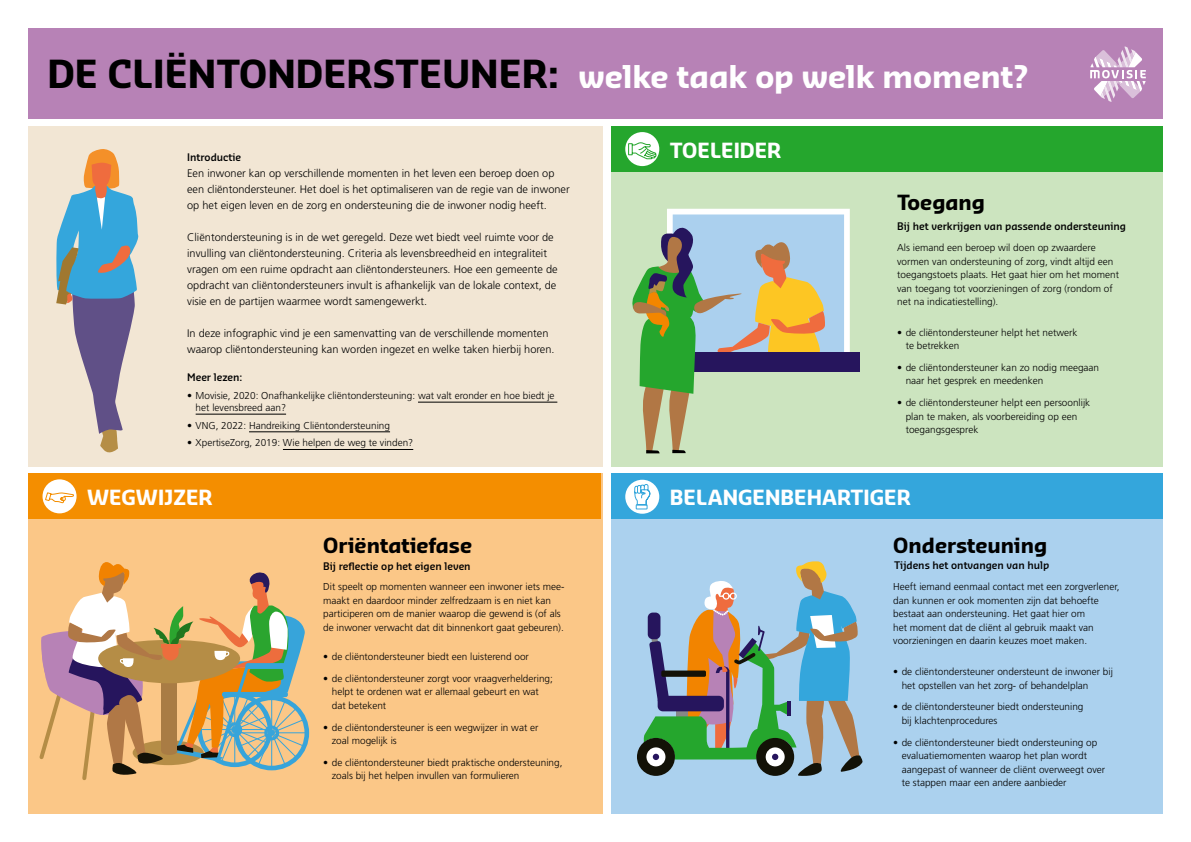
<style>
.page{position:relative;width:1191px;height:842px;background:#fff}
.page>*{position:absolute;margin:0;border:0;box-sizing:border-box;transform-origin:0 0}
.t1{font:700 30px "Sansa Pro";color:#fff}
.t2{font:700 20px "Sansa Pro";color:#fff}
.t3{font:700 20px "Sansa Pro";color:#000}
.t4{font:300 11px/16px "Frutiger LT Pro";color:#000}
.t5{font:300 10px/13.5px "Frutiger LT Pro";color:#000}
.t6{font:600 10px "Sansa Pro";color:#000}
.s1{font-size:37px;color:#000}
</style>
<div class="page">
<div style="left:28px;top:28px;width:1134px;height:91px;background:#b782b6"></div>
<div style="left:28px;top:126px;width:574px;height:340px;background:#f2e6d4"></div>
<svg style="left:56px;top:149px;width:83px;height:304px"></svg>
<div style="left:611px;top:126px;width:551px;height:340px;background:#cce4bf"></div>
<div style="left:28px;top:473px;width:574px;height:341px;background:#fbc787"></div>
<div style="left:611px;top:473px;width:551px;height:341px;background:#abd1ee"></div>
<svg style="left:39px;top:562px;width:269px;height:218px"></svg>
<div style="left:649px;top:352px;width:210px;height:19px;background:#26155d"></div>
<svg style="left:632px;top:209px;width:218px;height:244px"></svg>
<div style="left:637px;top:738px;width:38px;height:38px;background:#131207;border-radius:50%"></div>
<svg style="left:643px;top:561px;width:220px;height:215px"></svg>
<div style="left:661px;top:670px;width:45px;height:7px;background:#131207;border-radius:2px"></div>
<div style="left:611px;top:126px;width:551px;height:45px;background:#25a62d"></div>
<div style="left:625px;top:132px;width:34px;height:34px;background:#fff;border-radius:50%"></div>
<svg style="left:627px;top:142px;width:30px;height:18px"></svg>
<hr style="left:418px;top:402px;width:139px;height:1px;background:#000">
<hr style="left:196px;top:414px;width:90px;height:1px;background:#000">
<hr style="left:249px;top:432px;width:141px;height:1px;background:#000">
<hr style="left:283px;top:449px;width:130px;height:1px;background:#000">
<div style="left:611px;top:473px;width:551px;height:46px;background:#34a6dc"></div>
<div style="left:625px;top:480px;width:34px;height:34px;background:#fff;border-radius:50%"></div>
<svg style="left:634px;top:484px;width:17px;height:26px"></svg>
<div style="left:28px;top:473px;width:572px;height:46px;background:#f48e00"></div>
<div style="left:43px;top:479px;width:34px;height:34px;background:#fff;border-radius:50%"></div>
<svg style="left:44px;top:486px;width:31px;height:20px"></svg>
<svg style="left:1090px;top:47px;width:55px;height:55px"></svg>
<h1 class="t1" style="left:48px;top:57px;width:981px"><span class="s1">DE CLIËNTONDERSTEUNER:</span> welke taak op welk moment?</h1>
<p class="t6" style="left:187px;top:151px;width:56px">Introductie</p>
<p class="t4" style="left:187px;top:165px;width:384px">Een inwoner kan op verschillende momenten in het leven een beroep doen op een cliëntondersteuner. Het doel is het optimaliseren van de regie van de inwoner op het eigen leven en de zorg en ondersteuning die de inwoner nodig heeft.</p>
<p class="t4" style="left:187px;top:230px;width:372px">Cliëntondersteuning is in de wet geregeld. Deze wet biedt veel ruimte voor de invulling van cliëntondersteuning. Criteria als levensbreedheid en integraliteit vragen om een ruime opdracht aan cliëntondersteuners. Hoe een gemeente de opdracht van cliëntondersteuners invult is afhankelijk van de lokale context, de visie en de partijen waarmee wordt samengewerkt.</p>
<p class="t4" style="left:187px;top:326px;width:369px">In deze infographic vind je een samenvatting van de verschillende momenten waarop cliëntondersteuning kan worden ingezet en welke taken hierbij horen.</p>
<p class="t6" style="left:187px;top:371px;width:57px">Meer lezen:</p>
<p class="t5" style="left:196px;top:390px;width:360px;line-height:12px;text-indent:-8px">• Movisie, 2020: Onafhankelijke cliëntondersteuning: wat valt eronder en hoe biedt je het levensbreed aan?</p>
<p class="t5" style="left:187px;top:419px;width:204px">• VNG, 2022: Handreiking Cliëntondersteuning</p>
<p class="t5" style="left:187px;top:436px;width:228px">• XpertiseZorg, 2019: Wie helpen de weg te vinden?</p>
<h2 class="t2" style="left:87px;top:484px;width:127px">WEGWIJZER</h2>
<h2 class="t3" style="left:323px;top:532px;width:150px">Oriëntatiefase</h2>
<p class="t6" style="left:323px;top:559px;width:149px">Bij reflectie op het eigen leven</p>
<p class="t5" style="left:323px;top:580px;width:243px">Dit speelt op momenten wanneer een inwoner iets mee&shy;maakt en daardoor minder zelfredzaam is en niet kan participeren om de manier waarop die gewend is (of als de inwoner verwacht dat dit binnenkort gaat gebeuren).</p>
<p class="t5" style="left:323px;top:650px;width:207px">• de cliëntondersteuner biedt een luisterend oor</p>
<p class="t5" style="left:332px;top:672px;width:223px;text-indent:-8px">• de cliëntondersteuner zorgt voor vraagverheldering; helpt te ordenen wat er allemaal gebeurt en wat dat betekent</p>
<p class="t5" style="left:332px;top:720px;width:208px;text-indent:-8px">• de cliëntondersteuner is een wegwijzer in wat er zoal mogelijk is</p>
<p class="t5" style="left:332px;top:756px;width:232px;text-indent:-8px">• de cliëntondersteuner biedt praktische ondersteuning, zoals bij het helpen invullen van formulieren</p>
<h2 class="t2" style="left:670px;top:136px;width:113px">TOELEIDER</h2>
<h2 class="t3" style="left:897px;top:189px;width:89px">Toegang</h2>
<p class="t6" style="left:897px;top:219px;width:230px">Bij het verkrijgen van passende ondersteuning</p>
<p class="t5" style="left:897px;top:241px;width:223px">Als iemand een beroep wil doen op zwaardere vormen van ondersteuning of zorg, vindt altijd een toegangstoets plaats. Het gaat hier om het moment van toegang tot voorzieningen of zorg (rondom of net na indicatiestelling).</p>
<p class="t5" style="left:905px;top:326px;width:173px;text-indent:-8px">• de cliëntondersteuner helpt het netwerk te betrekken</p>
<p class="t5" style="left:905px;top:361px;width:195px;text-indent:-8px">• de cliëntondersteuner kan zo nodig meegaan naar het gesprek en meedenken</p>
<p class="t5" style="left:905px;top:396px;width:186px;text-indent:-8px">• de cliëntondersteuner helpt een persoonlijk plan te maken, als voorbereiding op een toegangsgesprek</p>
<h2 class="t2" style="left:670px;top:483px;width:242px">BELANGENBEHARTIGER</h2>
<h2 class="t3" style="left:893px;top:532px;width:155px">Ondersteuning</h2>
<p class="t6" style="left:894px;top:558px;width:157px">Tijdens het ontvangen van hulp</p>
<p class="t5" style="left:893px;top:580px;width:228px">Heeft iemand eenmaal contact met een zorgverlener, dan kunnen er ook momenten zijn dat behoefte bestaat aan ondersteuning. Het gaat hier om<br>het moment dat de cliënt al gebruik maakt van voorzieningen en daarin keuzes moet maken.</p>
<p class="t5" style="left:901px;top:665px;width:213px;text-indent:-8px">• de cliëntondersteuner ondersteunt de inwoner bij het opstellen van het zorg- of behandelplan</p>
<p class="t5" style="left:901px;top:700px;width:183px;text-indent:-8px">• de cliëntondersteuner biedt ondersteuning bij klachtenprocedures</p>
<p class="t5" style="left:901px;top:735px;width:205px;text-indent:-8px">• de cliëntondersteuner biedt ondersteuning op evaluatiemomenten waarop het plan wordt aangepast of wanneer de cliënt overweegt over te stappen maar een andere aanbieder</p>
</div>
